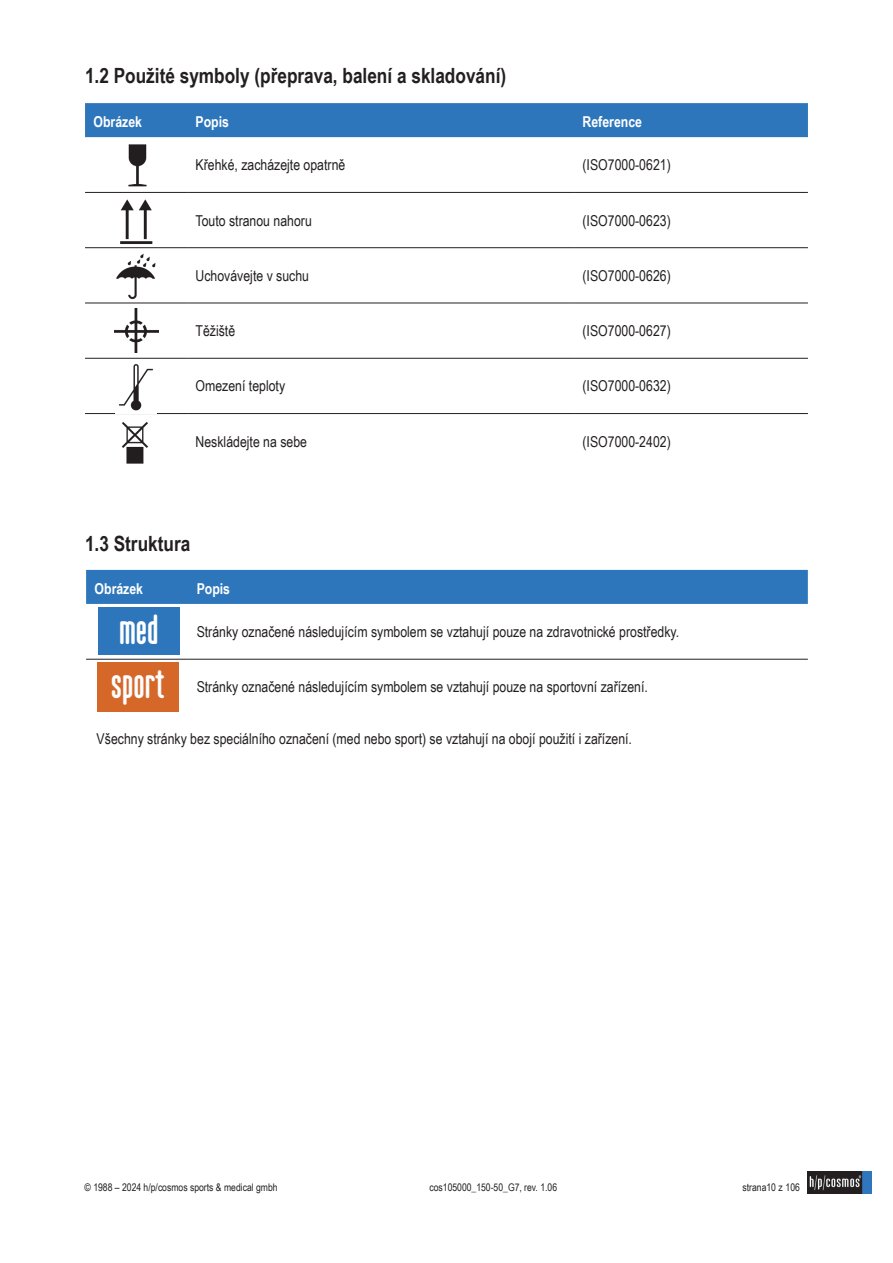
<style>
.page{position:relative;width:893px;height:1263px;background:#fff}
.page>*{position:absolute;margin:0;border:0;box-sizing:border-box;transform-origin:0 0}
.t1{font:37.5px "Marten Pro";color:#fbfdfe}
.t2{font:37.5px "Marten Pro";color:#fff}
.t3{font:24px "Marten Pro";color:#fbfdfe}
.t4{font:700 21px "Arial Narrow";color:#231f20}
.t5{font:15px "Arial Narrow";color:#231f20}
.t6{font:700 15px "Arial Narrow";color:#fff}
.t7{font:10.5px "Arial Narrow";color:#231f20}
</style>
<div class="page">
<img style="left:808px;top:1171px;width:64px;height:22px">
<div style="left:85px;top:103px;width:723px;height:34px;background:#2e76bc"></div>
<hr style="left:85px;top:192px;width:102px;height:1px;background:#231f20">
<hr style="left:187px;top:192px;width:387px;height:1px;background:#231f20">
<hr style="left:574px;top:192px;width:234px;height:1px;background:#231f20">
<hr style="left:85px;top:247px;width:102px;height:1px;background:#231f20">
<hr style="left:187px;top:247px;width:387px;height:1px;background:#231f20">
<hr style="left:574px;top:247px;width:234px;height:1px;background:#231f20">
<hr style="left:85px;top:303px;width:102px;height:1px;background:#231f20">
<hr style="left:187px;top:303px;width:387px;height:1px;background:#231f20">
<hr style="left:574px;top:303px;width:234px;height:1px;background:#231f20">
<hr style="left:85px;top:358px;width:102px;height:1px;background:#231f20">
<hr style="left:187px;top:358px;width:387px;height:1px;background:#231f20">
<hr style="left:574px;top:358px;width:234px;height:1px;background:#231f20">
<hr style="left:85px;top:413px;width:102px;height:1px;background:#231f20">
<hr style="left:187px;top:413px;width:387px;height:1px;background:#231f20">
<hr style="left:574px;top:413px;width:234px;height:1px;background:#231f20">
<img style="left:128px;top:144px;width:19px;height:43px">
<img style="left:120px;top:199px;width:33px;height:45px">
<img style="left:116px;top:254px;width:40px;height:46px">
<img style="left:114px;top:309px;width:45px;height:44px">
<img style="left:119px;top:364px;width:34px;height:47px">
<img style="left:121px;top:421px;width:27px;height:43px">
<div style="left:86px;top:570px;width:722px;height:34px;background:#2e76bc"></div>
<hr style="left:86px;top:659px;width:102px;height:1px;background:#231f20">
<hr style="left:188px;top:659px;width:620px;height:1px;background:#231f20">
<div style="left:98px;top:608px;width:82px;height:47px;background:#2e76bc"></div>
<div style="left:97px;top:662px;width:82px;height:49px;background:#d56729"></div>
<h3 class="t4" style="left:85px;top:60px;width:423px">1.2 Použité symboly (přeprava, balení a skladování)</h3>
<p class="t6" style="left:94px;top:111px;width:50px">Obrázek</p>
<p class="t6" style="left:196px;top:111px;width:35px">Popis</p>
<p class="t6" style="left:583px;top:111px;width:61px">Reference</p>
<p class="t5" style="left:196px;top:154px;width:151px">Křehké, zacházejte opatrně</p>
<p class="t5" style="left:583px;top:154px;width:90px">(ISO7000-0621)</p>
<p class="t5" style="left:196px;top:209px;width:118px">Touto stranou nahoru</p>
<p class="t5" style="left:583px;top:209px;width:90px">(ISO7000-0623)</p>
<p class="t5" style="left:196px;top:264px;width:115px">Uchovávejte v suchu</p>
<p class="t5" style="left:583px;top:264px;width:90px">(ISO7000-0626)</p>
<p class="t5" style="left:196px;top:320px;width:41px">Těžiště</p>
<p class="t5" style="left:583px;top:320px;width:90px">(ISO7000-0627)</p>
<p class="t5" style="left:196px;top:375px;width:91px">Omezení teploty</p>
<p class="t5" style="left:583px;top:375px;width:90px">(ISO7000-0632)</p>
<p class="t5" style="left:196px;top:430px;width:113px">Neskládejte na sebe</p>
<p class="t5" style="left:583px;top:430px;width:90px">(ISO7000-2402)</p>
<h3 class="t4" style="left:85px;top:527px;width:107px">1.3 Struktura</h3>
<p class="t6" style="left:95px;top:577px;width:50px">Obrázek</p>
<p class="t6" style="left:197px;top:577px;width:35px">Popis</p>
<h2 class="t3" style="left:120px;top:615px;width:36px">sport</h2>
<p class="t5" style="left:197px;top:621px;width:484px">Stránky označené následujícím symbolem se vztahují pouze na zdravotnické prostředky.</p>
<h2 class="t3" style="left:120px;top:670px;width:36px">sport</h2>
<p class="t5" style="left:197px;top:676px;width:453px">Stránky označené následujícím symbolem se vztahují pouze na sportovní zařízení.</p>
<h1 class="t2" style="left:119px;top:602px;width:41px">med</h1>
<h1 class="t1" style="left:111px;top:656px;width:55px">sport</h1>
<p class="t5" style="left:97px;top:728px;width:537px">Všechny stránky bez speciálního označení (med nebo sport) se vztahují na obojí použití i zařízení.</p>
<p class="t7" style="left:85px;top:1179px;width:195px">© 1988 – 2024 h/p/cosmos sports &amp; medical gmbh</p>
<p class="t7" style="left:429px;top:1179px;width:129px">cos105000_150-50_G7, rev. 1.06</p>
<p class="t7" style="left:742px;top:1179px;width:59px">strana10 z 106</p>
</div>
